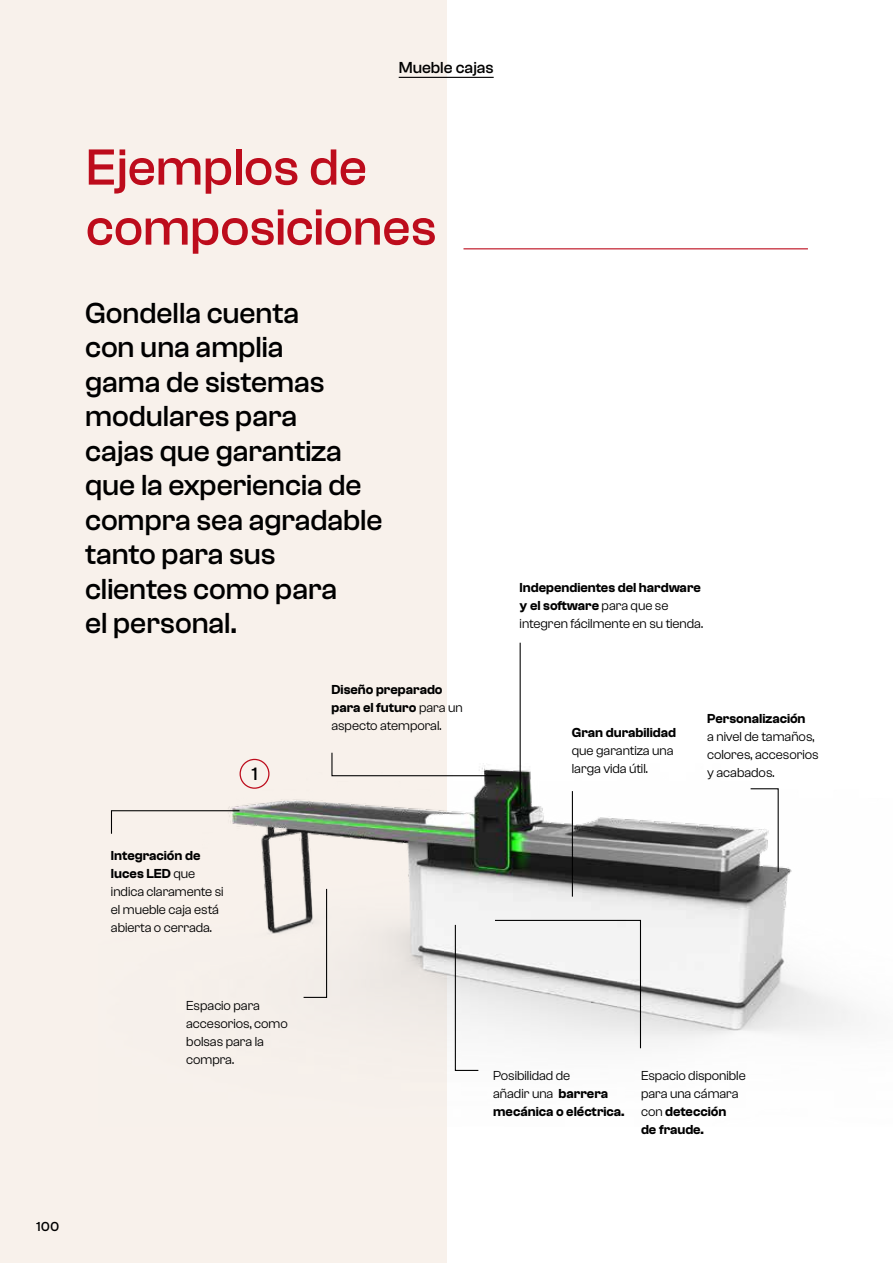
<style>
.page{position:relative;width:893px;height:1263px;background:#fff}
.page>*{position:absolute;margin:0;border:0;box-sizing:border-box;transform-origin:0 0}
.t1{font:500 52.5px/60px "Clash Grotesk";letter-spacing:-.005em;color:#bd0c1c}
.t2{font:500 30px/34.5px "Clash Grotesk";letter-spacing:-.005em;color:#000}
.t3{font:500 18.6px "Clash Grotesk";color:#000}
.t4{font:500 16.5px "Clash Grotesk";color:#000}
.t5{font:13.5px/18px "Clash Grotesk";letter-spacing:-.005em;color:#000}
.t6{font:600 13.5px/18px "Clash Grotesk";letter-spacing:-.005em;color:#000}
.t7{font:500 13.5px "Clash Grotesk";color:#000}
.s1{font-weight:600}
.s2{font-weight:400}
</style>
<div class="page">
<div style="left:0;top:0;width:446px;height:1263px;background:#f8f1eb"></div>
<img style="left:228px;top:651px;width:626px;height:476px">
<svg style="left:331px;top:752px;width:171px;height:25px"></svg>
<svg style="left:302px;top:888px;width:26px;height:110px"></svg>
<svg style="left:110px;top:810px;width:131px;height:25px"></svg>
<hr style="left:399px;top:77px;width:95px;height:1px;background:#000">
<div style="left:240px;top:759px;width:29px;height:30px;border:1px solid #bd0c1c;border-radius:50%"></div>
<svg style="left:494px;top:919px;width:148px;height:130px"></svg>
<svg style="left:454px;top:924px;width:25px;height:147px"></svg>
<hr style="left:463px;top:248px;width:345px;height:1px;background:#bd0c1c">
<hr style="left:520px;top:643px;width:1px;height:161px;background:#000">
<hr style="left:572px;top:791px;width:1px;height:106px;background:#000">
<svg style="left:749px;top:788px;width:30px;height:85px"></svg>
<p class="t4" style="left:399px;top:58px;width:96px">Mueble cajas</p>
<h1 class="t1" style="left:86px;top:137px;width:352px">Ejemplos de composiciones</h1>
<h2 class="t2" style="left:85px;top:295px;width:299px">Gondella cuenta<br>con una amplia<br>gama de sistemas modulares para<br>cajas que garantiza que la experiencia de compra sea agradable tanto para sus clientes como para<br>el personal.</h2>
<p class="t5" style="left:111px;top:846px;width:114px"><span class="s1">Integración de luces LED</span> que indica claramente si el mueble caja está abierta o cerrada.</p>
<h3 class="t3" style="left:251px;top:763px;width:8px">1</h3>
<p class="t5" style="left:186px;top:996px;width:103px">Espacio para accesorios, como bolsas para la compra.</p>
<p class="t6" style="left:331px;top:680px;width:133px">Diseño preparado para el futuro <span class="s2">para un aspecto atemporal.</span></p>
<p class="t5" style="left:520px;top:578px;width:185px"><span class="s1">Independientes del hardware y el software</span> para que se integren fácilmente en su tienda.</p>
<p class="t6" style="left:572px;top:724px;width:106px">Gran durabilidad</p>
<p class="t5" style="left:572px;top:741px;width:103px">que garantiza una larga vida útil.</p>
<p class="t6" style="left:707px;top:710px;width:100px">Personalización</p>
<p class="t5" style="left:707px;top:728px;width:113px">a nivel de tamaños, colores, accesorios y acabados.</p>
<p class="t6" style="left:493px;top:1067px;width:133px"><span class="s2">Posibilidad de<br>añadir una</span> barrera mecánica o eléctrica.</p>
<p class="t5" style="left:641px;top:1066px;width:106px">Espacio disponible para una cámara con <span class="s1">detección<br>de fraude.</span></p>
<p class="t7" style="left:36px;top:1218px;width:25px">100</p>
</div>
